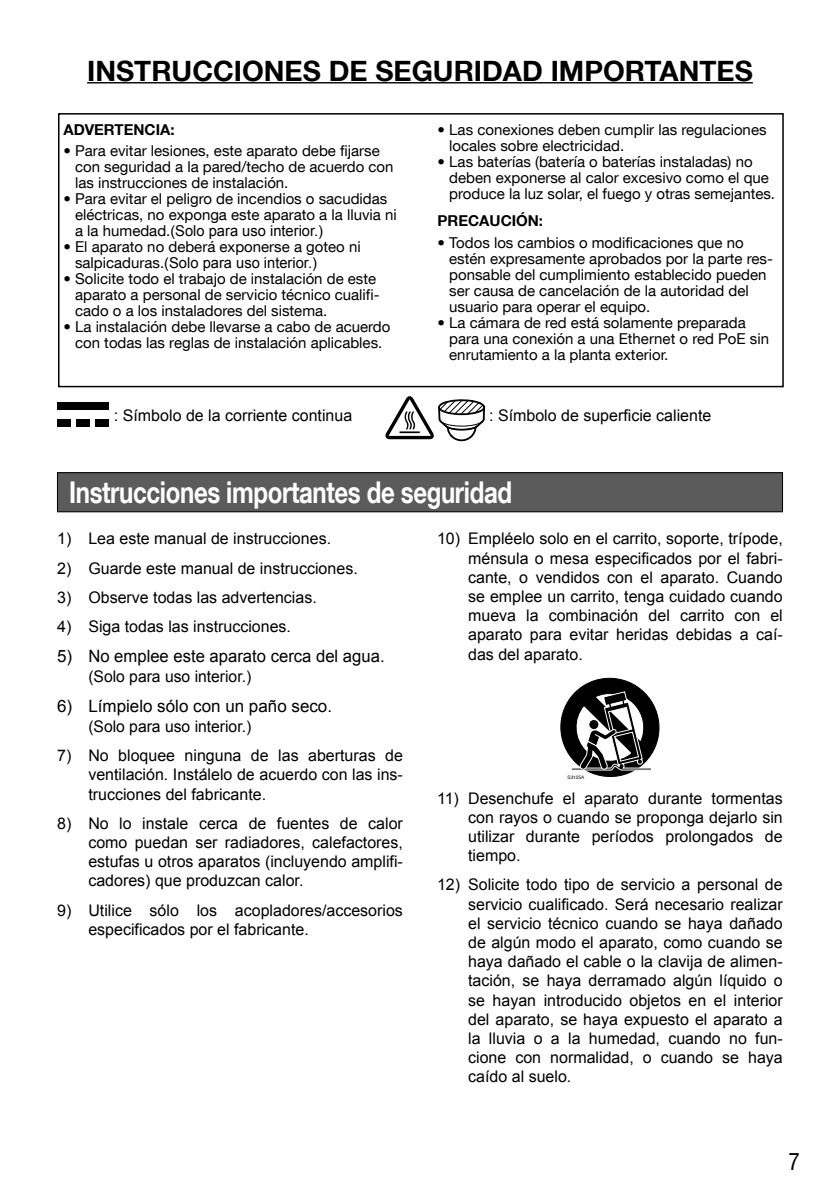
<style>
.page{position:relative;width:840px;height:1191px;background:#fff}
.page>*{position:absolute;margin:0;border:0;box-sizing:border-box;transform-origin:0 0}
.t1{font:700 30px "Helvetica Neue LT Com";letter-spacing:-.015em;color:#fff;scale:.8 1}
.t2{font:700 28px "Helvetica Neue LT Com";color:#000}
.t3{font:24px "Helvetica Neue LT Com";color:#000;scale:.85 1}
.t4{font:17px "Arial";color:#000}
.t5{font:16px/19.2px "Arial";color:#000;text-align:justify}
.t6{font:15px/16px "Helvetica Neue LT Com";color:#000}
.t7{font:15px "Arial";color:#000}
.t8{font:700 15px "Helvetica Neue LT Com";color:#000}
.t9{font:4.8px "Helvetica Neue LT";color:#000}
.s1{font-family:"Helvetica Neue LT Com"}
</style>
<div class="page">
<hr style="left:87px;top:82px;width:666px;height:1px;background:#000">
<div style="left:57px;top:472px;width:726px;height:40px;background:#5b5b5b"></div>
<div style="left:57px;top:472px;width:726px;height:40px;border:1px solid #000"></div>
<svg style="left:560px;top:677px;width:100px;height:100px"></svg>
<div style="left:58px;top:113px;width:726px;height:274px;border:2px solid #000"></div>
<div style="left:57px;top:403px;width:51px;height:7px;background:#000"></div>
<div style="left:57px;top:419px;width:14px;height:7px;background:#000"></div>
<div style="left:95px;top:419px;width:14px;height:7px;background:#000"></div>
<div style="left:76px;top:419px;width:14px;height:7px;background:#000"></div>
<svg style="left:385px;top:396px;width:101px;height:46px"></svg>
<h2 class="t2" style="left:87px;top:61px;width:667px">INSTRUCCIONES DE SEGURIDAD IMPORTANTES</h2>
<p class="t8" style="left:63px;top:124px;width:113px">ADVERTENCIA:</p>
<p class="t6" style="left:75px;top:145px;width:320px;text-indent:-12px">• Para evitar lesiones, este aparato debe fijarse con seguridad a la pared/techo de acuerdo con las instrucciones de instalación.</p>
<p class="t6" style="left:75px;top:193px;width:323px;text-indent:-12px">• Para evitar el peligro de incendios o sacudidas eléctricas, no exponga este aparato a la lluvia ni</p>
<p class="t7" style="left:75px;top:223px;width:250px"><span class="s1">a la humedad.</span>(Solo para uso interior.)</p>
<p class="t6" style="left:63px;top:241px;width:299px">• El aparato no deberá exponerse a goteo ni</p>
<p class="t7" style="left:75px;top:255px;width:243px"><span class="s1">salpicaduras.</span>(Solo para uso interior.)</p>
<p class="t6" style="left:75px;top:273px;width:306px;text-indent:-12px">• Solicite todo el trabajo de instalación de este aparato a personal de servicio técnico cualifi&shy;cado o a los instaladores del sistema.</p>
<p class="t6" style="left:63px;top:321px;width:328px;text-align:center">• La instalación debe llevarse a cabo de acuerdo con todas las reglas de instalación aplicables.</p>
<p class="t6" style="left:449px;top:123px;width:319px;text-indent:-12px">• Las conexiones deben cumplir las regulaciones locales sobre electricidad.</p>
<p class="t6" style="left:449px;top:155px;width:327px;text-indent:-12px">• Las baterías (batería o baterías instaladas) no deben exponerse al calor excesivo como el que produce la luz solar, el fuego y otras semejantes.</p>
<p class="t8" style="left:438px;top:215px;width:107px">PRECAUCIÓN:</p>
<p class="t6" style="left:449px;top:236px;width:325px;text-indent:-12px">• Todos los cambios o modificaciones que no estén expresamente aprobados por la parte res&shy;ponsable del cumplimiento establecido pueden ser causa de cancelación de la autoridad del usuario para operar el equipo.</p>
<p class="t6" style="left:449px;top:316px;width:321px;text-indent:-12px">• La cámara de red está solamente preparada para una conexión a una Ethernet o red PoE sin enrutamiento a la planta exterior.</p>
<p class="t5" style="left:114px;top:406px;width:240px">: Símbolo de la corriente continua</p>
<p class="t5" style="left:489px;top:406px;width:224px">: Símbolo de superficie caliente</p>
<h1 class="t1" style="left:69px;top:481px;width:555px">Instrucciones importantes de seguridad</h1>
<p class="t5" style="left:57px;top:529px;width:275px">1) Lea este manual de instrucciones.</p>
<p class="t5" style="left:57px;top:558px;width:302px">2) Guarde este manual de instrucciones.</p>
<p class="t5" style="left:57px;top:587px;width:261px">3) Observe todas las advertencias.</p>
<p class="t5" style="left:57px;top:616px;width:235px">4) Siga todas las instrucciones.</p>
<p class="t4" style="left:57px;top:646px;width:329px">5) No emplee este aparato cerca del agua.</p>
<p class="t5" style="left:88px;top:666px;width:164px">(Solo para uso interior.)</p>
<p class="t4" style="left:57px;top:696px;width:276px">6) Límpielo sólo con un paño seco.</p>
<p class="t5" style="left:88px;top:716px;width:164px">(Solo para uso interior.)</p>
<p class="t5" style="left:88px;top:746px;width:316px;text-indent:-31px">7) No bloquee ninguna de las aberturas de ventilación. Instálelo de acuerdo con las ins&shy;trucciones del fabricante.</p>
<p class="t5" style="left:88px;top:813px;width:316px;text-indent:-31px">8) No lo instale cerca de fuentes de calor como puedan ser radiadores, calefactores, estufas u otros aparatos (incluyendo amplifi&shy;cadores) que produzcan calor.</p>
<p class="t5" style="left:88px;top:900px;width:316px;text-indent:-31px">9) Utilice sólo los acopladores/accesorios especificados por el fabricante.</p>
<p class="t5" style="left:468px;top:529px;width:316px;text-indent:-31px">10) Empléelo solo en el carrito, soporte, trípode, ménsula o mesa especificados por el fabri&shy;cante, o vendidos con el aparato. Cuando se emplee un carrito, tenga cuidado cuando mueva la combinación del carrito con el aparato para evitar heridas debidas a caí&shy;das del aparato.</p>
<p class="t9" style="left:568px;top:775px;width:18px">S3125A</p>
<p class="t5" style="left:468px;top:788px;width:316px;text-indent:-31px">11) Desenchufe el aparato durante tormentas con rayos o cuando se proponga dejarlo sin utilizar durante períodos prolongados de tiempo.</p>
<p class="t5" style="left:468px;top:875px;width:316px;text-indent:-31px">12) Solicite todo tipo de servicio a personal de servicio cualificado. Será necesario realizar el servicio técnico cuando se haya dañado de algún modo el aparato, como cuando se haya dañado el cable o la clavija de alimen&shy;tación, se haya derramado algún líquido o se hayan introducido objetos en el interior del aparato, se haya expuesto el aparato a la lluvia o a la humedad, cuando no fun&shy;cione con normalidad, o cuando se haya caído al suelo.</p>
<h3 class="t3" style="left:789px;top:1153px;width:15px">7</h3>
</div>
